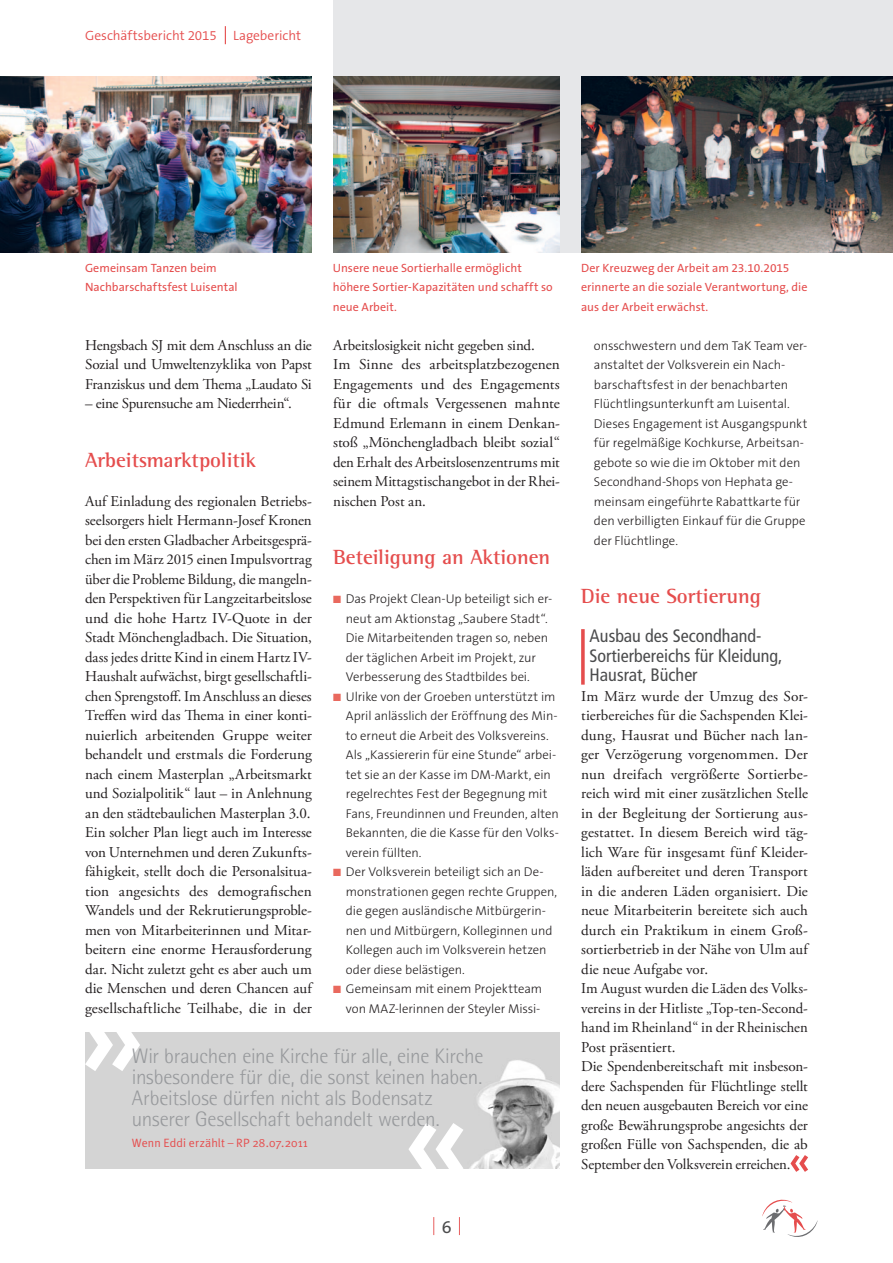
<style>
.page{position:relative;width:893px;height:1263px;background:#fff}
.page>*{position:absolute;margin:0;border:0;box-sizing:border-box;transform-origin:0 0}
.t1{font:300 21px/21px "Rotis Semi Sans";letter-spacing:-.01em;color:#97999c}
.t2{font:700 21px "Rotis Semi Serif";color:#e54d4d}
.t3{font:condensed 18px/19.5px "Frutiger";color:#4b4c4d}
.t4{font:18px "The Sans B5 Plain";color:#4b4c4d}
.t5{font:15px/19.5px "Adobe Garamond Pro";color:#231f20;text-align:justify}
.t6{font:15px "Adobe Garamond Pro";letter-spacing:-.02em;color:#231f20}
.t7{font:300 13.5px "The Sans B4";letter-spacing:-.005em;color:#e54d4d}
.t8{font:300 12.75px/19.5px "The Sans B3";letter-spacing:-.005em;color:#231f20}
.t9{font:12px/19.5px "The Sans B5 Plain";letter-spacing:.005em;color:#e54d4d}
.t10{font:12px "Meta Plus Normal";letter-spacing:.01em;color:#e54d4d}
.s1{color:#e9695e}
</style>
<div class="page">
<div style="left:333px;top:0;width:560px;height:252px;background:#e6e7e9"></div>
<svg style="left:433px;top:1217px;width:1px;height:18px"></svg>
<svg style="left:459px;top:1217px;width:1px;height:18px"></svg>
<svg style="left:762px;top:1200px;width:56px;height:37px"></svg>
<svg style="left:225px;top:26px;width:1px;height:18px"></svg>
<svg style="left:581px;top:629px;width:4px;height:56px"></svg>
<svg style="left:790px;top:1155px;width:18px;height:17px"></svg>
<img style="left:333px;top:77px;width:227px;height:175px">
<img style="left:86px;top:1032px;width:474px;height:137px">
<img style="left:581px;top:77px;width:312px;height:175px">
<svg style="left:85px;top:1032px;width:55px;height:39px"></svg>
<svg style="left:408px;top:1123px;width:55px;height:46px"></svg>
<img style="left:0;top:77px;width:312px;height:175px">
<p class="t7" style="left:85px;top:29px;width:218px">Geschäftsbericht 2015 Lagebericht</p>
<p class="t9" style="left:85px;top:258px;width:154px">Gemeinsam Tanzen beim<br>Nachbarschaftsfest Luisental</p>
<p class="t9" style="left:333px;top:258px;width:222px">Unsere neue Sortierhalle ermöglicht höhere Sortier-Kapazitäten und schafft so neue Arbeit.</p>
<p class="t9" style="left:581px;top:258px;width:228px">Der Kreuzweg der Arbeit am 23.10.2015 erinnerte an die soziale Verantwortung, die aus der Arbeit erwächst.</p>
<p class="t5" style="left:85px;top:336px;width:228px">Hengsbach SJ mit dem Anschluss an die Sozial und Umweltenzyklika von Papst Franziskus und dem Thema „Laudato Si</p>
<p class="t6" style="left:85px;top:394px;width:208px">– eine Spurensuche am Niederrhein“.</p>
<h1 class="t2" style="left:85px;top:447px;width:172px">Arbeitsmarktpolitik</h1>
<p class="t5" style="left:85px;top:492px;width:228px">Auf Einladung des regionalen Betriebs&shy;seelsorgers hielt Hermann-Josef Kronen bei den ersten Gladbacher Arbeitsgesprä&shy;chen im März 2015 einen Impulsvortrag über die Probleme Bildung, die mangeln&shy;den Perspektiven für Langzeitarbeitslose und die hohe Hartz IV-Quote in der Stadt Mönchengladbach. Die Situation, dass jedes dritte Kind in einem Hartz IV-Haushalt aufwächst, birgt gesellschaftli&shy;chen Sprengstoff. Im Anschluss an dieses Treffen wird das Thema in einer konti&shy;nuierlich arbeitenden Gruppe weiter behandelt und erstmals die Forderung nach einem Masterplan „Arbeitsmarkt und Sozialpolitik“ laut – in Anlehnung an den städtebaulichen Masterplan 3.0.<br>Ein solcher Plan liegt auch im Interesse von Unternehmen und deren Zukunfts&shy;fähigkeit, stellt doch die Personalsitua&shy;tion angesichts des demografischen Wandels und der Rekrutierungsproble&shy;men von Mitarbeiterinnen und Mitar&shy;beitern eine enorme Herausforderung dar. Nicht zuletzt geht es aber auch um die Menschen und deren Chancen auf gesellschaftliche Teilhabe, die in der</p>
<p class="t5" style="left:333px;top:336px;width:228px;text-align:left">Arbeitslosigkeit nicht gegeben sind.<br>Im Sinne des arbeitsplatzbezogenen Engagements und des Engagements für die oftmals Vergessenen mahnte Edmund Erlemann in einem Denkan&shy;stoß „Mönchengladbach bleibt sozial“ den Erhalt des Arbeitslosenzentrums mit seinem Mittagstischangebot in der Rhei&shy;nischen Post an.</p>
<h1 class="t2" style="left:333px;top:544px;width:219px">Beteiligung an Aktionen</h1>
<p class="t8" style="left:346px;top:590px;width:208px;text-indent:-13px"><span class="s1">■</span> Das Projekt Clean-Up beteiligt sich er&shy;neut am Aktionstag „Saubere Stadt“.<br>Die Mitarbeitenden tragen so, neben der täglichen Arbeit im Projekt, zur Verbesserung des Stadtbildes bei.</p>
<p class="t8" style="left:346px;top:687px;width:214px;text-indent:-13px"><span class="s1">■</span> Ulrike von der Groeben unterstützt im April anlässlich der Eröffnung des Min&shy;to erneut die Arbeit des Volksvereins.<br>Als „Kassiererin für eine Stunde“ arbei&shy;tet sie an der Kasse im DM-Markt, ein regelrechtes Fest der Begegnung mit Fans, Freundinnen und Freunden, alten Bekannten, die die Kasse für den Volks&shy;verein füllten.</p>
<p class="t8" style="left:346px;top:863px;width:213px;text-indent:-13px"><span class="s1">■</span> Der Volksverein beteiligt sich an De&shy;monstrationen gegen rechte Gruppen, die gegen ausländische Mitbürgerin&shy;nen und Mitbürgern, Kolleginnen und Kollegen auch im Volksverein hetzen oder diese belästigen.</p>
<p class="t8" style="left:333px;top:980px;width:211px;text-align:right"><span class="s1">■</span> Gemeinsam mit einem Projektteam von MAZ-lerinnen der Steyler Missi-</p>
<h1 class="t1" style="left:132px;top:1046px;width:353px">Wir brauchen eine Kirche für alle, eine Kirche insbesondere für die, die sonst keinen haben.<br>Arbeitslose dürfen nicht als Bodensatz unserer Gesellschaft behandelt werden.</h1>
<p class="t10" style="left:132px;top:1136px;width:177px">Wenn Eddi erzählt – RP 28.07.2011</p>
<p class="t4" style="left:442px;top:1217px;width:11px">6</p>
<p class="t8" style="left:594px;top:336px;width:215px">onsschwestern und dem TaK Team ver&shy;anstaltet der Volksverein ein Nach&shy;barschaftsfest in der benachbarten Flüchtlingsunterkunft am Luisental.<br>Dieses Engagement ist Ausgangspunkt für regelmäßige Kochkurse, Arbeitsan&shy;gebote so wie die im Oktober mit den Secondhand-Shops von Hephata ge&shy;meinsam eingeführte Rabattkarte für den verbilligten Einkauf für die Gruppe der Flüchtlinge.</p>
<h1 class="t2" style="left:581px;top:583px;width:181px">Die neue Sortierung</h1>
<p class="t3" style="left:590px;top:626px;width:194px">Ausbau des Secondhand-<br>Sortierbereichs für Kleidung,<br>Hausrat, Bücher</p>
<p class="t5" style="left:581px;top:687px;width:228px;text-align:left">Im März wurde der Umzug des Sor&shy;tierbereiches für die Sachspenden Klei&shy;dung, Hausrat und Bücher nach lan&shy;ger Verzögerung vorgenommen. Der nun dreifach vergrößerte Sortierbe&shy;reich wird mit einer zusätzlichen Stelle in der Begleitung der Sortierung aus&shy;gestattet. In diesem Bereich wird täg&shy;lich Ware für insgesamt fünf Kleider&shy;läden aufbereitet und deren Transport in die anderen Läden organisiert. Die neue Mitarbeiterin bereitete sich auch durch ein Praktikum in einem Groß&shy;sortierbetrieb in der Nähe von Ulm auf die neue Aufgabe vor.<br>Im August wurden die Läden des Volks&shy;vereins in der Hitliste „Top-ten-Second&shy;hand im Rheinland“ in der Rheinischen Post präsentiert.<br>Die Spendenbereitschaft mit insbeson&shy;dere Sachspenden für Flüchtlinge stellt den neuen ausgebauten Bereich vor eine große Bewährungsprobe angesichts der großen Fülle von Sachspenden, die ab September den Volksverein erreichen.</p>
</div>
